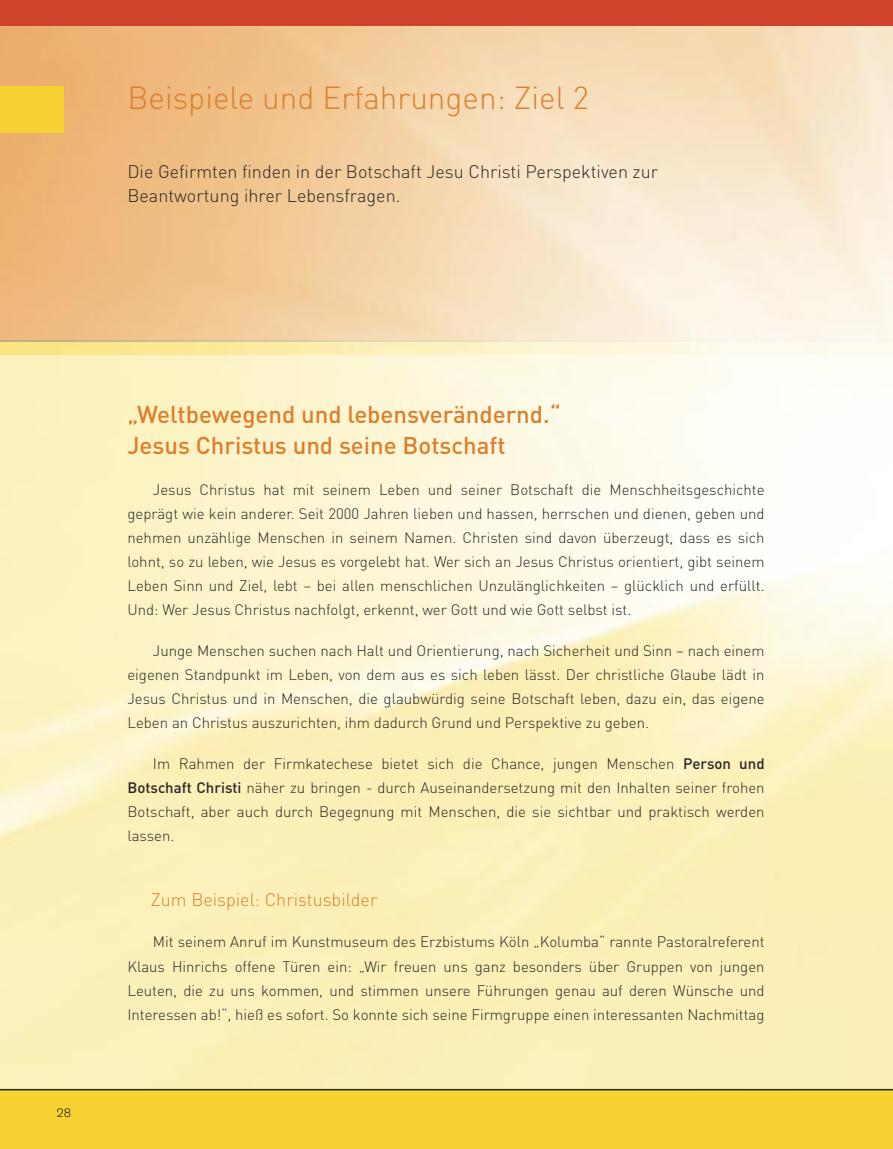
<style>
.page{position:relative;width:893px;height:1149px;background:#fff}
.page>*{position:absolute;margin:0;border:0;box-sizing:border-box;transform-origin:0 0}
.t1{font:300 31.5px "DIN Pro";color:#dc7f2f}
.t2{font:500 24px/31.5px "DIN Pro";color:#dc7f2f}
.t3{font:300 18px/24px "DIN Pro";color:#272627}
.t4{font:300 18px "DIN Pro";color:#dc7f2f}
.t5{font:300 15px/24px "DIN Pro";color:#272627;text-align:justify}
.t6{font:300 12px "Akzidenz Grotesk";color:#272627}
.s1{font-weight:500}
</style>
<div class="page">
<img style="left:0;top:26px;width:893px;height:1062px">
<img style="left:0;top:340px;width:893px;height:14px">
<div style="left:0;top:86px;width:64px;height:46px;background:#f6d332"></div>
<div style="left:0;top:1089px;width:893px;height:59px;background:#f6d332"></div>
<hr style="left:0;top:1088px;width:893px;height:2px;background:#272627">
<div style="left:0;top:0;width:893px;height:26px;background:#cf422b"></div>
<h1 class="t1" style="left:127px;top:87px;width:463px">Beispiele und Erfahrungen: Ziel 2</h1>
<p class="t3" style="left:127px;top:162px;width:532px">Die Gefirmten finden in der Botschaft Jesu Christi Perspektiven zur<br>Beantwortung ihrer Lebensfragen.</p>
<p class="t6" style="left:57px;top:1107px;width:15px">28</p>
<h2 class="t2" style="left:127px;top:400px;width:435px">„Weltbewegend und lebensverändernd.“<br>Jesus Christus und seine Botschaft</h2>
<p class="t5" style="left:127px;top:479px;width:639px;text-indent:26px">Jesus Christus hat mit seinem Leben und seiner Botschaft die Menschheitsgeschichte geprägt wie kein anderer. Seit 2000 Jahren lieben und hassen, herrschen und dienen, geben und nehmen unzählige Menschen in seinem Namen. Christen sind davon überzeugt, dass es sich lohnt, so zu leben, wie Jesus es vorgelebt hat. Wer sich an Jesus Christus orientiert, gibt seinem Leben Sinn und Ziel, lebt – bei allen menschlichen Unzulänglichkeiten – glücklich und erfüllt.<br>Und: Wer Jesus Christus nachfolgt, erkennt, wer Gott und wie Gott selbst ist.</p>
<p class="t5" style="left:127px;top:640px;width:639px;text-indent:26px">Junge Menschen suchen nach Halt und Orientierung, nach Sicherheit und Sinn – nach einem eigenen Standpunkt im Leben, von dem aus es sich leben lässt. Der christliche Glaube lädt in Jesus Christus und in Menschen, die glaubwürdig seine Botschaft leben, dazu ein, das eigene Leben an Christus auszurichten, ihm dadurch Grund und Perspektive zu geben.</p>
<p class="t5" style="left:127px;top:753px;width:639px;text-indent:26px">Im Rahmen der Firmkatechese bietet sich die Chance, jungen Menschen <span class="s1">Person und Botschaft Christi</span> näher zu bringen - durch Auseinandersetzung mit den Inhalten seiner frohen Botschaft, aber auch durch Begegnung mit Menschen, die sie sichtbar und praktisch werden lassen.</p>
<p class="t4" style="left:151px;top:893px;width:228px">Zum Beispiel: Christusbilder</p>
<p class="t5" style="left:127px;top:931px;width:639px;text-indent:26px">Mit seinem Anruf im Kunstmuseum des Erzbistums Köln „Kolumba“ rannte Pastoralreferent Klaus Hinrichs offene Türen ein: „Wir freuen uns ganz besonders über Gruppen von jungen Leuten, die zu uns kommen, und stimmen unsere Führungen genau auf deren Wünsche und Interessen ab!“, hieß es sofort. So konnte sich seine Firmgruppe einen interessanten Nachmittag</p>
</div>
